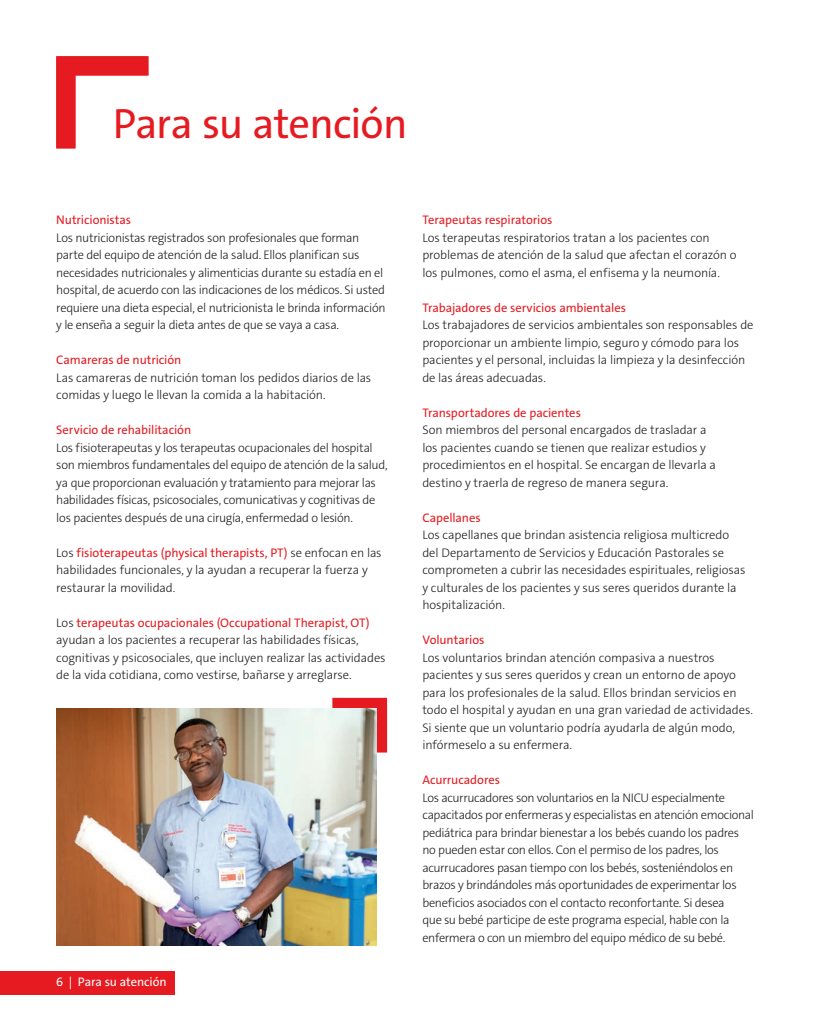
<style>
.page{position:relative;width:833px;height:1013px;background:#fff}
.page>*{position:absolute;margin:0;border:0;box-sizing:border-box;transform-origin:0 0}
.t1{font:42.5px "The Sans C4 s";letter-spacing:-.02em;color:#e51b21}
.t2{font:300 12.5px/17.5px "The Sans C4 s";letter-spacing:-.02em;color:#231f20}
.t3{font:12.5px "The Sans C4 s";letter-spacing:-.005em;color:#e51b21}
.t4{font:12.5px "The Sans C4 s";letter-spacing:-.005em;color:#fff}
.s1{font-weight:400;color:#e51b21}
</style>
<div class="page">
<svg style="left:332px;top:698px;width:55px;height:54px"></svg>
<svg style="left:56px;top:56px;width:92px;height:92px"></svg>
<img style="left:56px;top:708px;width:320px;height:237px">
<div style="left:0;top:971px;width:174px;height:23px;background:#e51b21"></div>
<h1 class="t1" style="left:113px;top:97px;width:296px">Para su atención</h1>
<p class="t3" style="left:56px;top:212px;width:76px">Nutricionistas</p>
<p class="t2" style="left:56px;top:229px;width:331px">Los nutricionistas registrados son profesionales que forman parte del equipo de atención de la salud. Ellos planifican sus necesidades nutricionales y alimenticias durante su estadía en el hospital, de acuerdo con las indicaciones de los médicos. Si usted requiere una dieta especial, el nutricionista le brinda información y le enseña a seguir la dieta antes de que se vaya a casa.</p>
<p class="t3" style="left:56px;top:352px;width:127px">Camareras de nutrición</p>
<p class="t2" style="left:56px;top:369px;width:316px">Las camareras de nutrición toman los pedidos diarios de las comidas y luego le llevan la comida a la habitación.</p>
<p class="t3" style="left:56px;top:422px;width:136px">Servicio de rehabilitación</p>
<p class="t2" style="left:56px;top:439px;width:333px">Los fisioterapeutas y los terapeutas ocupacionales del hospital son miembros fundamentales del equipo de atención de la salud, ya que proporcionan evaluación y tratamiento para mejorar las habilidades físicas, psicosociales, comunicativas y cognitivas de los pacientes después de una cirugía, enfermedad o lesión.</p>
<p class="t2" style="left:56px;top:544px;width:327px">Los <span class="s1">fisioterapeutas (physical therapists, PT)</span> se enfocan en las habilidades funcionales, y la ayudan a recuperar la fuerza y restaurar la movilidad.</p>
<p class="t2" style="left:56px;top:614px;width:331px">Los <span class="s1">terapeutas ocupacionales (Occupational Therapist, OT) </span>ayudan a los pacientes a recuperar las habilidades físicas, cognitivas y psicosociales, que incluyen realizar las actividades de la vida cotidiana, como vestirse, bañarse y arreglarse.</p>
<p class="t4" style="left:56px;top:973px;width:112px">6 | Para su atención</p>
<p class="t3" style="left:422px;top:212px;width:132px">Terapeutas respiratorios</p>
<p class="t2" style="left:422px;top:229px;width:316px">Los terapeutas respiratorios tratan a los pacientes con problemas de atención de la salud que afectan el corazón o los pulmones, como el asma, el enfisema y la neumonía.</p>
<p class="t3" style="left:422px;top:299px;width:205px">Trabajadores de servicios ambientales</p>
<p class="t2" style="left:422px;top:316px;width:332px">Los trabajadores de servicios ambientales son responsables de proporcionar un ambiente limpio, seguro y cómodo para los pacientes y el personal, incluidas la limpieza y la desinfección de las áreas adecuadas.</p>
<p class="t3" style="left:422px;top:404px;width:160px">Transportadores de pacientes</p>
<p class="t2" style="left:422px;top:421px;width:295px">Son miembros del personal encargados de trasladar a los pacientes cuando se tienen que realizar estudios y procedimientos en el hospital. Se encargan de llevarla a destino y traerla de regreso de manera segura.</p>
<p class="t3" style="left:422px;top:509px;width:60px">Capellanes</p>
<p class="t2" style="left:422px;top:526px;width:324px">Los capellanes que brindan asistencia religiosa multicredo del Departamento de Servicios y Educación Pastorales se comprometen a cubrir las necesidades espirituales, religiosas y culturales de los pacientes y sus seres queridos durante la hospitalización.</p>
<p class="t3" style="left:422px;top:632px;width:64px">Voluntarios</p>
<p class="t2" style="left:422px;top:649px;width:332px">Los voluntarios brindan atención compasiva a nuestros pacientes y sus seres queridos y crean un entorno de apoyo para los profesionales de la salud. Ellos brindan servicios en todo el hospital y ayudan en una gran variedad de actividades.<br>Si siente que un voluntario podría ayudarla de algún modo, infórmeselo a su enfermera.</p>
<p class="t3" style="left:422px;top:772px;width:79px">Acurrucadores</p>
<p class="t2" style="left:422px;top:789px;width:333px">Los acurrucadores son voluntarios en la NICU especialmente capacitados por enfermeras y especialistas en atención emocional pediátrica para brindar bienestar a los bebés cuando los padres no pueden estar con ellos. Con el permiso de los padres, los acurrucadores pasan tiempo con los bebés, sosteniéndolos en brazos y brindándoles más oportunidades de experimentar los beneficios asociados con el contacto reconfortante. Si desea<br>que su bebé participe de este programa especial, hable con la enfermera o con un miembro del equipo médico de su bebé.</p>
</div>
